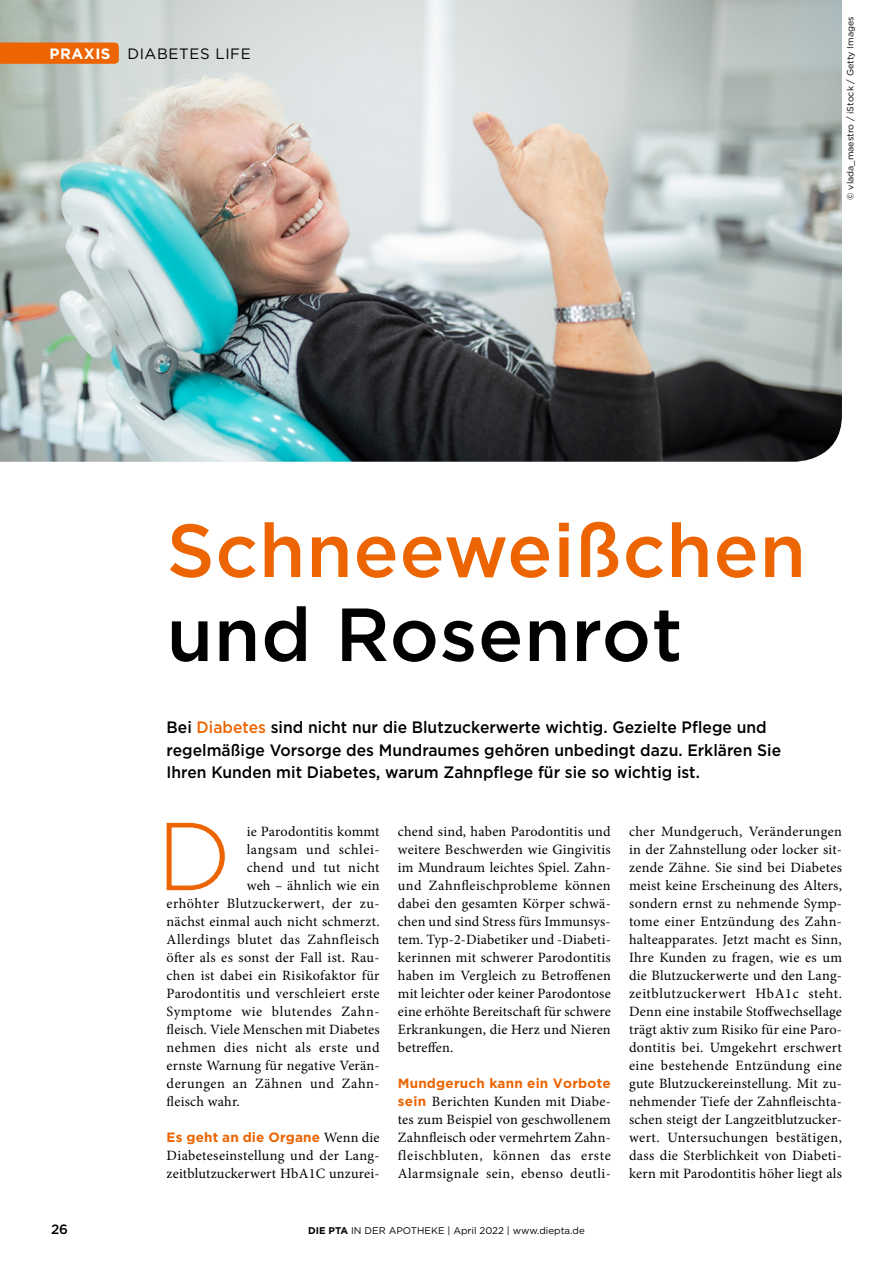
<style>
.page{position:relative;width:893px;height:1263px;background:#fff}
.page>*{position:absolute;margin:0;border:0;box-sizing:border-box;transform-origin:0 0}
.t1{font:300 96.15px "Gotham";color:#ec6502}
.t2{font:500 75px "Gotham";letter-spacing:.01em;color:#ec6502}
.t3{font:500 75px "Gotham";letter-spacing:.01em;color:#000}
.t4{font:500 16.5px/22.5px "Gotham";color:#000;scale:.95 1}
.t5{font:15px "Gotham";letter-spacing:.04em;color:#000}
.t6{font:14.25px/18px "Minion Pro";letter-spacing:.02em;color:#000;text-align:justify}
.t7{font:14.25px "Minion Pro";letter-spacing:.04em;color:#000}
.t8{font:700 13.5px "Gotham";letter-spacing:.015em;color:#ec6502}
.t9{font:500 13.5px "Gotham";color:#000}
.t10{font:9.75px "Gotham";color:#000}
.t11{font:9px "Gotham";color:#000}
.s1{font-weight:700;color:#fff}
.s2{color:#ec6502}
.s3{font-family:"Minion Pro";font-weight:400;font-size:14.25px;color:#000}
.s4{font-family:"Gotham";font-weight:700;font-size:13.5px;color:#ec6502}
.s5{font-weight:700}
</style>
<div class="page">
<img style="left:0;top:0;width:842px;height:462px">
<div style="left:0;top:43px;width:119px;height:21px;background:#ec6502"></div>
<p class="t5" style="left:50px;top:44px;width:203px"><span class="s1">PRAXIS</span> DIABETES LIFE</p>
<p class="t11" style="left:844px;top:200px;width:185px;rotate:-90deg">© vlada_maestro / iStock / Getty Images</p>
<h2 class="t2" style="left:167px;top:501px;width:641px">Schneeweißchen</h2>
<h2 class="t3" style="left:167px;top:585px;width:517px">und Rosenrot</h2>
<p class="t4" style="left:167px;top:716px;width:648px">Bei <span class="s2">Diabetes</span> sind nicht nur die Blutzuckerwerte wichtig. Gezielte Pflege und regelmäßige Vorsorge des Mundraumes gehören unbedingt dazu. Erklären Sie<br>Ihren Kunden mit Diabetes, warum Zahnpflege für sie so wichtig ist.</p>
<h1 class="t1" style="left:157px;top:795px;width:77px">D</h1>
<p class="t6" style="left:247px;top:823px;width:134px">ie Parodontitis kommt</p>
<p class="t7" style="left:247px;top:840px;width:134px">langsam und schlei-</p>
<p class="t6" style="left:247px;top:859px;width:134px">chend und tut nicht</p>
<p class="t6" style="left:247px;top:877px;width:134px">weh – ähnlich wie ein</p>
<p class="t6" style="left:167px;top:895px;width:214px">erhöhter Blutzuckerwert, der zu-</p>
<p class="t6" style="left:167px;top:913px;width:214px">nächst einmal auch nicht schmerzt.</p>
<p class="t6" style="left:167px;top:931px;width:214px">Allerdings blutet das Zahnfleisch</p>
<p class="t6" style="left:167px;top:949px;width:214px">öfter als es sonst der Fall ist. Rau-</p>
<p class="t6" style="left:167px;top:967px;width:214px">chen ist dabei ein Risikofaktor für</p>
<p class="t6" style="left:167px;top:985px;width:214px">Parodontitis und verschleiert erste</p>
<p class="t7" style="left:167px;top:1002px;width:214px">Symptome wie blutendes Zahn-</p>
<p class="t6" style="left:167px;top:1021px;width:215px">fleisch. Viele Menschen mit Diabetes</p>
<p class="t6" style="left:167px;top:1039px;width:214px">nehmen dies nicht als erste und</p>
<p class="t6" style="left:167px;top:1057px;width:214px">ernste Warnung für negative Verän-</p>
<p class="t6" style="left:167px;top:1075px;width:214px">derungen an Zähnen und Zahn-</p>
<p class="t6" style="left:167px;top:1093px;width:75px">fleisch wahr.</p>
<p class="t8" style="left:167px;top:1128px;width:214px">Es geht an die Organe <span class="s3">Wenn die</span></p>
<p class="t6" style="left:167px;top:1147px;width:214px">Diabeteseinstellung und der Lang&shy;zeitblutzuckerwert HbA1C unzurei-</p>
<p class="t6" style="left:398px;top:823px;width:215px">chend sind, haben Parodontitis und weitere Beschwerden wie Gingivitis im Mundraum leichtes Spiel. Zahn&shy;und Zahnfleischprobleme können dabei den gesamten Körper schwä&shy;chen und sind Stress fürs Immunsys&shy;tem. Typ-2-Diabetiker und -Diabeti&shy;kerinnen mit schwerer Parodontitis haben im Vergleich zu Betroffenen mit leichter oder keiner Parodontose eine erhöhte Bereitschaft für schwere Erkrankungen, die Herz und Nieren betreffen.</p>
<p class="t8" style="left:398px;top:1074px;width:214px">Mundgeruch kann ein Vorbote</p>
<p class="t6" style="left:398px;top:1093px;width:214px"><span class="s4">sein</span> Berichten Kunden mit Diabe&shy;tes zum Beispiel von geschwollenem Zahnfleisch oder vermehrtem Zahn&shy;fleischbluten, können das erste Alarmsignale sein, ebenso deutli-</p>
<p class="t9" style="left:51px;top:1220px;width:19px">26</p>
<p class="t10" style="left:308px;top:1224px;width:278px"><span class="s5">DIE PTA</span> IN DER APOTHEKE | April 2022 | www.diepta.de</p>
<p class="t6" style="left:629px;top:823px;width:214px">cher Mundgeruch, Veränderungen in der Zahnstellung oder locker sit&shy;zende Zähne. Sie sind bei Diabetes meist keine Erscheinung des Alters, sondern ernst zu nehmende Symp&shy;tome einer Entzündung des Zahn&shy;halteapparates. Jetzt macht es Sinn, Ihre Kunden zu fragen, wie es um die Blutzuckerwerte und den Lang&shy;zeitblutzuckerwert HbA1c steht.<br>Denn eine instabile Stoffwechsellage trägt aktiv zum Risiko für eine Paro&shy;dontitis bei. Umgekehrt erschwert eine bestehende Entzündung eine gute Blutzuckereinstellung. Mit zu&shy;nehmender Tiefe der Zahnfleischta&shy;schen steigt der Langzeitblutzucker&shy;wert. Untersuchungen bestätigen, dass die Sterblichkeit von Diabeti&shy;kern mit Parodontitis höher liegt als</p>
</div>
